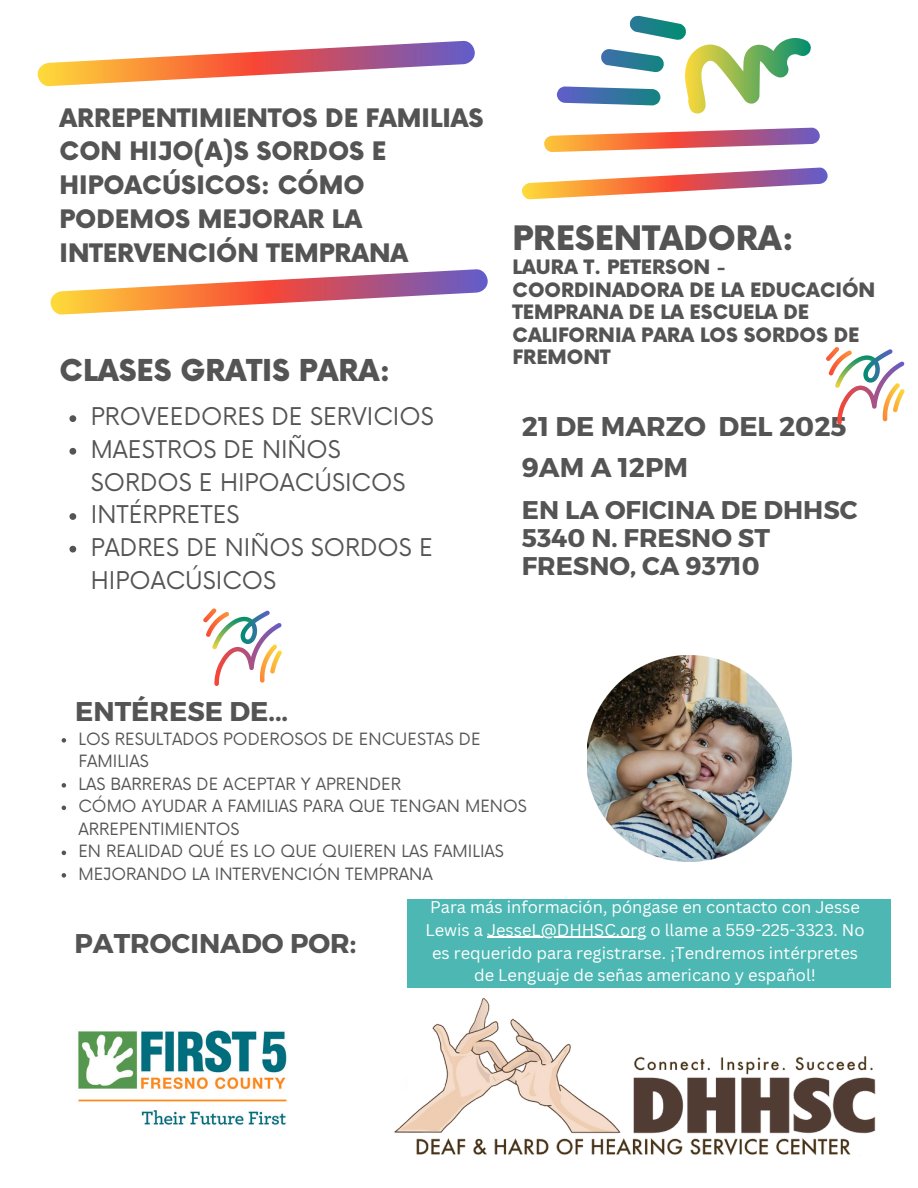
<style>
.page{position:relative;width:918px;height:1188px;background:#fff}
.page>*{position:absolute;margin:0;border:0;box-sizing:border-box;transform-origin:0 0}
.t1{font:900 32.85px "Now";color:#545454}
.t2{font:900 29.4px "Now";color:#545454}
.t3{font:700 27.15px "Montserrat";color:#545454}
.t4{font:700 25.65px/28.2px "Montserrat";color:#545454}
.t5{font:900 24.9px/33.8px "Now";color:#545454}
.t6{font:23.85px/32.7px "Now";color:#545454}
.t7{font:900 19.35px/22.5px "Now";color:#545454}
.t8{font:16.5px/22.5px "Now";color:#545454}
.t9{font:16.5px/22.6px "Canva Sans";color:#fff}
</style>
<div class="page">
<img style="left:394px;top:997px;width:482px;height:159px">
<img style="left:78px;top:1030px;width:209px;height:95px">
<div style="left:407px;top:900px;width:484px;height:88px;background:#4db8b3"></div>
<svg style="left:62px;top:738px;width:4px;height:5px"></svg>
<svg style="left:62px;top:783px;width:4px;height:5px"></svg>
<svg style="left:62px;top:806px;width:4px;height:4px"></svg>
<svg style="left:62px;top:851px;width:4px;height:4px"></svg>
<svg style="left:62px;top:873px;width:4px;height:5px"></svg>
<svg style="left:69px;top:415px;width:7px;height:7px"></svg>
<svg style="left:69px;top:448px;width:7px;height:7px"></svg>
<svg style="left:69px;top:513px;width:7px;height:7px"></svg>
<svg style="left:69px;top:546px;width:7px;height:7px"></svg>
<hr style="left:487px;top:937px;width:160px;height:1px;background:#fff">
<img style="left:203px;top:608px;width:79px;height:78px">
<img style="left:826px;top:347px;width:79px;height:78px">
<svg style="left:522px;top:128px;width:306px;height:72px"></svg>
<svg style="left:557px;top:16px;width:254px;height:98px"></svg>
<img style="left:587px;top:655px;width:205px;height:206px">
<svg style="left:37px;top:40px;width:438px;height:47px"></svg>
<svg style="left:50px;top:269px;width:438px;height:46px"></svg>
<p class="t5" style="left:60px;top:102px;width:426px">ARREPENTIMIENTOS DE FAMILIAS<br>CON HIJO(A)S SORDOS E<br>HIPOACÚSICOS: CÓMO<br>PODEMOS MEJORAR LA<br>INTERVENCIÓN TEMPRANA</p>
<p class="t2" style="left:60px;top:354px;width:332px">CLASES GRATIS PARA:</p>
<p class="t6" style="left:91px;top:402px;width:344px">PROVEEDORES DE SERVICIOS</p>
<p class="t6" style="left:91px;top:434px;width:316px">MAESTROS DE NIÑOS<br>SORDOS E HIPOACÚSICOS</p>
<p class="t6" style="left:91px;top:500px;width:150px">INTÉRPRETES</p>
<p class="t6" style="left:91px;top:532px;width:344px">PADRES DE NIÑOS SORDOS E<br>HIPOACÚSICOS</p>
<p class="t1" style="left:513px;top:220px;width:283px">PRESENTADORA:</p>
<p class="t7" style="left:513px;top:257px;width:364px">LAURA T. PETERSON -<br>COORDINADORA DE LA EDUCACIÓN<br>TEMPRANA DE LA ESCUELA DE<br>CALIFORNIA PARA LOS SORDOS DE<br>FREMONT</p>
<h1 class="t3" style="left:522px;top:408px;width:326px">21 DE MARZO DEL 2025</h1>
<h1 class="t3" style="left:522px;top:449px;width:168px">9AM A 12PM</h1>
<h1 class="t4" style="left:522px;top:494px;width:337px">EN LA OFICINA DE DHHSC<br>5340 N. FRESNO ST<br>FRESNO, CA 93710</h1>
<p class="t3" style="left:75px;top:694px;width:214px">ENTÉRESE DE...</p>
<p class="t8" style="left:78px;top:728px;width:404px">LOS RESULTADOS PODEROSOS DE ENCUESTAS DE<br>FAMILIAS</p>
<h2 class="t8" style="left:78px;top:773px;width:324px">LAS BARRERAS DE ACEPTAR Y APRENDER</h2>
<h4 class="t8" style="left:78px;top:796px;width:450px">CÓMO AYUDAR A FAMILIAS PARA QUE TENGAN MENOS<br>ARREPENTIMIENTOS</h4>
<p class="t8" style="left:78px;top:841px;width:427px">EN REALIDAD QUÉ ES LO QUE QUIEREN LAS FAMILIAS</p>
<p class="t8" style="left:78px;top:863px;width:356px">MEJORANDO LA INTERVENCIÓN TEMPRANA</p>
<h2 class="t3" style="left:74px;top:926px;width:283px">PATROCINADO POR:</h2>
<p class="t9" style="left:425px;top:895px;width:441px">Para más información, póngase en contacto con Jesse<br>Lewis a JesseL@DHHSC.org o llame a 559-225-3323. No</p>
<h1 class="t9" style="left:432px;top:941px;width:427px;text-align:center">es requerido para registrarse. ¡Tendremos intérpretes de Lenguaje de señas americano y español!</h1>
</div>
